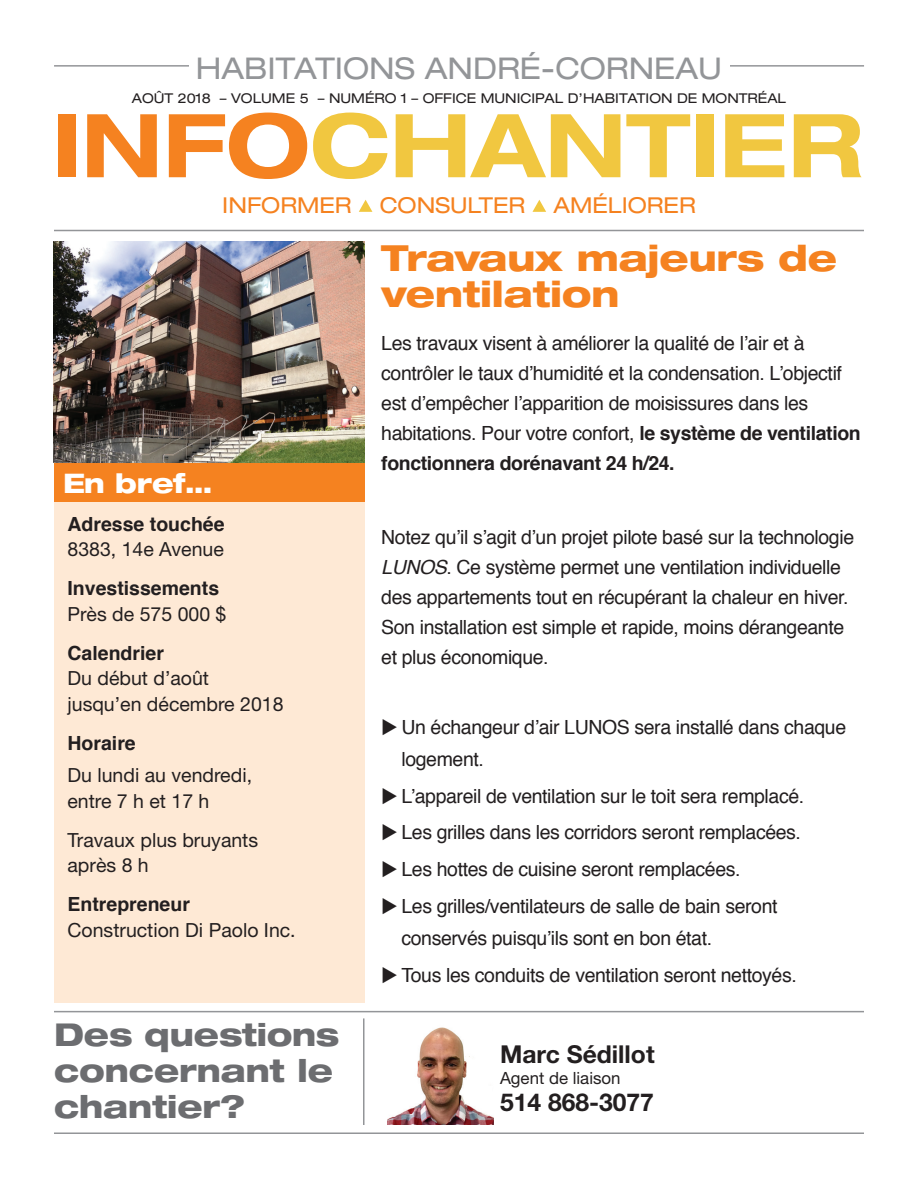
<style>
.page{position:relative;width:918px;height:1188px;background:#fff}
.page>*{position:absolute;margin:0;border:0;box-sizing:border-box;transform-origin:0 0}
.t1{font:700 expanded 88.2px "Helvetica Neue";color:#f1c740}
.t2{font:800 expanded 36px/36px "Helvetica Neue";letter-spacing:-.01em;color:#f58220}
.t3{font:800 expanded 31.5px/36px "Helvetica Neue";color:#6c6d70}
.t4{font:expanded 30px "Helvetica Neue";color:#939598}
.t5{font:800 expanded 27px "Helvetica Neue";letter-spacing:-.005em;color:#fff}
.t6{font:700 24.6px "Helvetica Neue";color:#231f20}
.t7{font:expanded 21.9px "Helvetica Neue";color:#f58220}
.t8{font:19.5px/30px "Helvetica";letter-spacing:-.02em;color:#231f20}
.t9{font:19.5px/25.5px "Helvetica Neue";color:#231f20}
.t10{font:700 19.5px "Helvetica";color:#231f20}
.t11{font:16.8px "Helvetica Neue";color:#231f20}
.t12{font:expanded 13.5px "Helvetica Neue";color:#231f20}
.s1{color:#f58220}
.s2{font-weight:700}
.s3{font-style:italic}
</style>
<div class="page">
<hr style="left:54px;top:65px;width:810px;height:2px;background:#939598">
<hr style="left:54px;top:230px;width:810px;height:1px;background:#939598">
<svg style="left:359px;top:200px;width:13px;height:12px"></svg>
<svg style="left:533px;top:200px;width:13px;height:12px"></svg>
<div style="left:54px;top:462px;width:310px;height:41px;background:#f58220"></div>
<div style="left:54px;top:503px;width:310px;height:500px;background:#fee9d5"></div>
<div style="left:189px;top:52px;width:540px;height:30px;background:#fff"></div>
<img style="left:54px;top:241px;width:310px;height:221px">
<hr style="left:54px;top:1011px;width:810px;height:1px;background:#939598">
<hr style="left:363px;top:1018px;width:1px;height:107px;background:#939598">
<hr style="left:54px;top:1132px;width:810px;height:2px;background:#939598">
<img style="left:388px;top:1027px;width:105px;height:98px">
<h3 class="t4" style="left:196px;top:50px;width:528px">HABITATIONS ANDRÉ-CORNEAU</h3>
<p class="t12" style="left:132px;top:90px;width:656px">AOÛT 2018 – VOLUME 5 – NUMÉRO 1 – OFFICE MUNICIPAL D’HABITATION DE MONTRÉAL</p>
<h1 class="t1" style="left:52px;top:90px;width:812px"><span class="s1">INFO</span>CHANTIER</h1>
<p class="t7" style="left:222px;top:192px;width:131px">INFORMER</p>
<p class="t7" style="left:380px;top:192px;width:147px">CONSULTER</p>
<p class="t7" style="left:554px;top:192px;width:144px">AMÉLIORER</p>
<h3 class="t5" style="left:63px;top:466px;width:151px">En bref…</h3>
<p class="t10" style="left:68px;top:508px;width:159px">Adresse touchée</p>
<p class="t9" style="left:68px;top:536px;width:158px">8383, 14e Avenue</p>
<p class="t10" style="left:68px;top:573px;width:153px">Investissements</p>
<p class="t9" style="left:68px;top:601px;width:160px">Près de 575 000 $</p>
<p class="t10" style="left:68px;top:637px;width:98px">Calendrier</p>
<p class="t9" style="left:68px;top:665px;width:218px">Du début d’août jusqu’en décembre 2018</p>
<p class="t10" style="left:68px;top:727px;width:70px">Horaire</p>
<p class="t9" style="left:68px;top:762px;width:186px">Du lundi au vendredi, entre 7 h et 17 h</p>
<p class="t9" style="left:68px;top:827px;width:192px">Travaux plus bruyants après 8 h</p>
<p class="t10" style="left:68px;top:888px;width:124px">Entrepreneur</p>
<p class="t9" style="left:68px;top:917px;width:230px">Construction Di Paolo Inc.</p>
<h3 class="t3" style="left:54px;top:1016px;width:287px">Des questions concernant le chantier?</h3>
<h2 class="t2" style="left:381px;top:239px;width:457px">Travaux majeurs de ventilation</h2>
<p class="t8" style="left:381px;top:329px;width:481px">Les travaux visent à améliorer la qualité de l’air et à contrôler le taux d’humidité et la condensation. L’objectif est d’empêcher l’apparition de moisissures dans les habitations. Pour votre confort, <span class="s2">le système de ventilation fonctionnera dorénavant 24 h/24.</span></p>
<p class="t8" style="left:381px;top:522px;width:474px">Notez qu’il s’agit d’un projet pilote basé sur la technologie <span class="s3">LUNOS</span>. Ce système permet une ventilation individuelle des appartements tout en récupérant la chaleur en hiver.<br>Son installation est simple et rapide, moins dérangeante et plus économique.</p>
<p class="t8" style="left:401px;top:712px;width:446px;line-height:31.5px;text-indent:-20px">◆ Un échangeur d’air LUNOS sera installé dans chaque logement.</p>
<p class="t8" style="left:381px;top:781px;width:425px">◆ L’appareil de ventilation sur le toit sera remplacé.</p>
<p class="t8" style="left:381px;top:818px;width:421px">◆ Les grilles dans les corridors seront remplacées.</p>
<p class="t8" style="left:381px;top:855px;width:361px">◆ Les hottes de cuisine seront remplacées.</p>
<p class="t8" style="left:401px;top:891px;width:378px;line-height:31.5px;text-indent:-20px">◆ Les grilles/ventilateurs de salle de bain seront conservés puisqu’ils sont en bon état.</p>
<p class="t8" style="left:381px;top:960px;width:417px">◆ Tous les conduits de ventilation seront nettoyés.</p>
<p class="t6" style="left:500px;top:1035px;width:156px">Marc Sédillot</p>
<p class="t11" style="left:500px;top:1068px;width:122px">Agent de liaison</p>
<p class="t6" style="left:500px;top:1083px;width:155px">514 868-3077</p>
</div>
